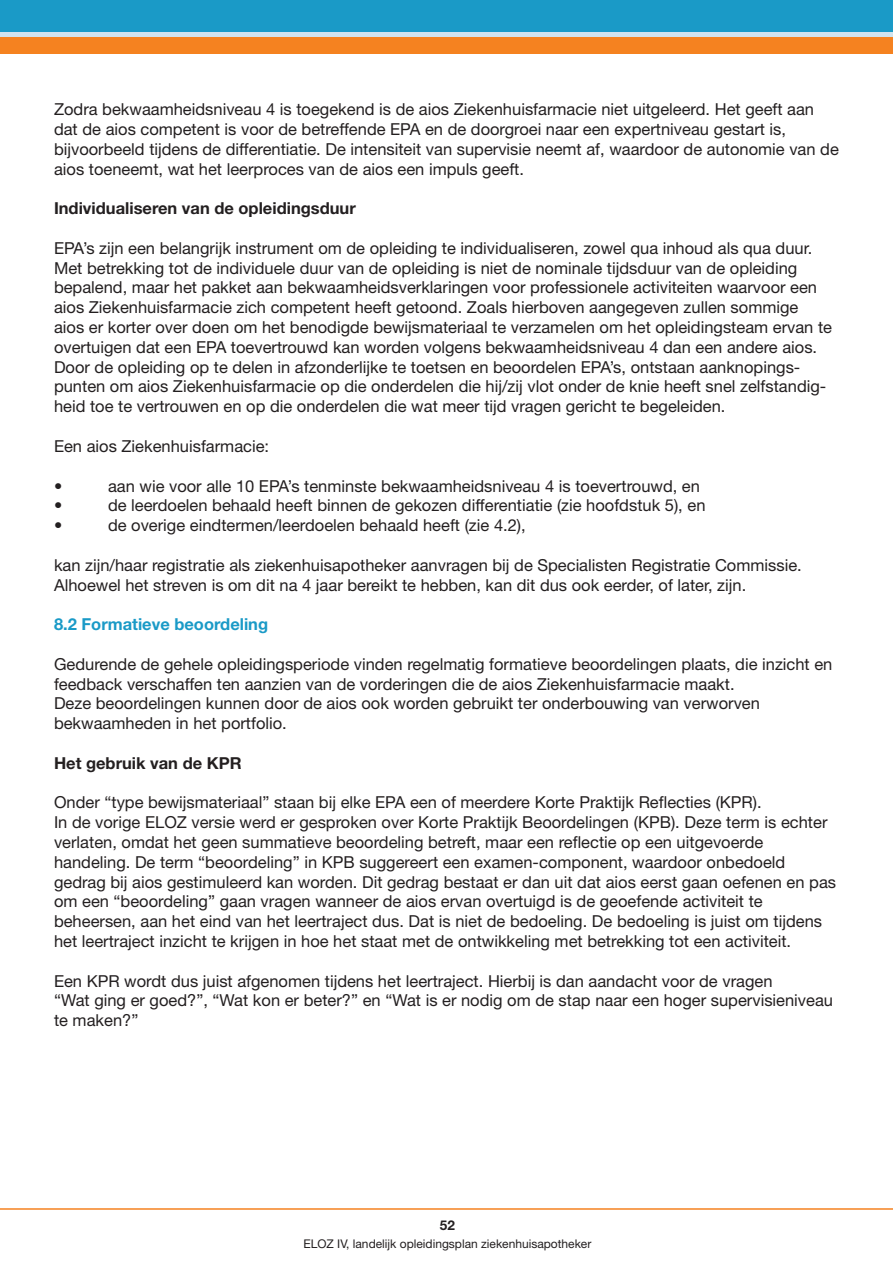
<style>
.page{position:relative;width:893px;height:1263px;background:#fff}
.page>*{position:absolute;margin:0;border:0;box-sizing:border-box;transform-origin:0 0}
.t1{font:16.5px/19.8px "Helvetica Neue LT Std";color:#231f20}
.t2{font:700 16.5px "Helvetica Neue LT Std";color:#231f20}
.t3{font:700 16.5px "Helvetica Neue LT Std";color:#1a9ac7}
.t4{font:700 13.5px "Helvetica Neue LT Std";color:#231f20}
.t5{font:12px "Helvetica Neue LT Std";color:#231f20}
</style>
<div class="page">
<div style="left:0;top:32px;width:893px;height:5px;background:#d1e3ee"></div>
<hr style="left:0;top:1208px;width:893px;height:2px;background:#f58220">
<div style="left:0;top:0;width:893px;height:32px;background:#1a9ac7"></div>
<div style="left:0;top:37px;width:893px;height:17px;background:#f58220"></div>
<p class="t1" style="left:54px;top:99px;width:786px">Zodra bekwaamheidsniveau 4 is toegekend is de aios Ziekenhuisfarmacie niet uitgeleerd. Het geeft aan dat de aios competent is voor de betreffende EPA en de doorgroei naar een expertniveau gestart is, bijvoorbeeld tijdens de differentiatie. De intensiteit van supervisie neemt af, waardoor de autonomie van de aios toeneemt, wat het leerproces van de aios een impuls geeft.</p>
<p class="t2" style="left:54px;top:198px;width:303px">Individualiseren van de opleidingsduur</p>
<p class="t1" style="left:54px;top:238px;width:780px">EPA’s zijn een belangrijk instrument om de opleiding te individualiseren, zowel qua inhoud als qua duur.<br>Met betrekking tot de individuele duur van de opleiding is niet de nominale tijdsduur van de opleiding bepalend, maar het pakket aan bekwaamheidsverklaringen voor professionele activiteiten waarvoor een aios Ziekenhuisfarmacie zich competent heeft getoond. Zoals hierboven aangegeven zullen sommige aios er korter over doen om het benodigde bewijsmateriaal te verzamelen om het opleidingsteam ervan te overtuigen dat een EPA toevertrouwd kan worden volgens bekwaamheidsniveau 4 dan een andere aios.<br>Door de opleiding op te delen in afzonderlijke te toetsen en beoordelen EPA’s, ontstaan aanknopings&shy;punten om aios Ziekenhuisfarmacie op die onderdelen die hij/zij vlot onder de knie heeft snel zelfstandig&shy;heid toe te vertrouwen en op die onderdelen die wat meer tijd vragen gericht te begeleiden.</p>
<p class="t1" style="left:54px;top:436px;width:217px">Een aios Ziekenhuisfarmacie:</p>
<p class="t1" style="left:54px;top:475px;width:10px">•</p>
<p class="t1" style="left:108px;top:475px;width:593px">aan wie voor alle 10 EPA’s tenminste bekwaamheidsniveau 4 is toevertrouwd, en</p>
<p class="t1" style="left:54px;top:495px;width:10px">•</p>
<p class="t1" style="left:108px;top:495px;width:599px">de leerdoelen behaald heeft binnen de gekozen differentiatie (zie hoofdstuk 5), en</p>
<p class="t1" style="left:54px;top:515px;width:10px">•</p>
<p class="t1" style="left:108px;top:515px;width:419px">de overige eindtermen/leerdoelen behaald heeft (zie 4.2),</p>
<p class="t1" style="left:54px;top:555px;width:749px">kan zijn/haar registratie als ziekenhuisapotheker aanvragen bij de Specialisten Registratie Commissie.<br>Alhoewel het streven is om dit na 4 jaar bereikt te hebben, kan dit dus ook eerder, of later, zijn.</p>
<p class="t3" style="left:54px;top:614px;width:216px">8.2 Formatieve beoordeling</p>
<p class="t1" style="left:54px;top:654px;width:780px">Gedurende de gehele opleidingsperiode vinden regelmatig formatieve beoordelingen plaats, die inzicht en feedback verschaffen ten aanzien van de vorderingen die de aios Ziekenhuisfarmacie maakt.<br>Deze beoordelingen kunnen door de aios ook worden gebruikt ter onderbouwing van verworven bekwaamheden in het portfolio.</p>
<p class="t2" style="left:54px;top:753px;width:189px">Het gebruik van de KPR</p>
<p class="t1" style="left:54px;top:792px;width:784px">Onder “type bewijsmateriaal” staan bij elke EPA een of meerdere Korte Praktijk Reflecties (KPR).<br>In de vorige ELOZ versie werd er gesproken over Korte Praktijk Beoordelingen (KPB). Deze term is echter verlaten, omdat het geen summatieve beoordeling betreft, maar een reflectie op een uitgevoerde handeling. De term “beoordeling” in KPB suggereert een examen-component, waardoor onbedoeld gedrag bij aios gestimuleerd kan worden. Dit gedrag bestaat er dan uit dat aios eerst gaan oefenen en pas om een “beoordeling” gaan vragen wanneer de aios ervan overtuigd is de geoefende activiteit te beheersen, aan het eind van het leertraject dus. Dat is niet de bedoeling. De bedoeling is juist om tijdens het leertraject inzicht te krijgen in hoe het staat met de ontwikkeling met betrekking tot een activiteit.</p>
<p class="t1" style="left:54px;top:970px;width:781px">Een KPR wordt dus juist afgenomen tijdens het leertraject. Hierbij is dan aandacht voor de vragen<br>“Wat ging er goed?”, “Wat kon er beter?” en “Wat is er nodig om de stap naar een hoger supervisieniveau te maken?”</p>
<p class="t4" style="left:440px;top:1217px;width:17px">52</p>
<p class="t5" style="left:303px;top:1237px;width:289px">ELOZ IV, landelijk opleidingsplan ziekenhuisapotheker</p>
</div>
